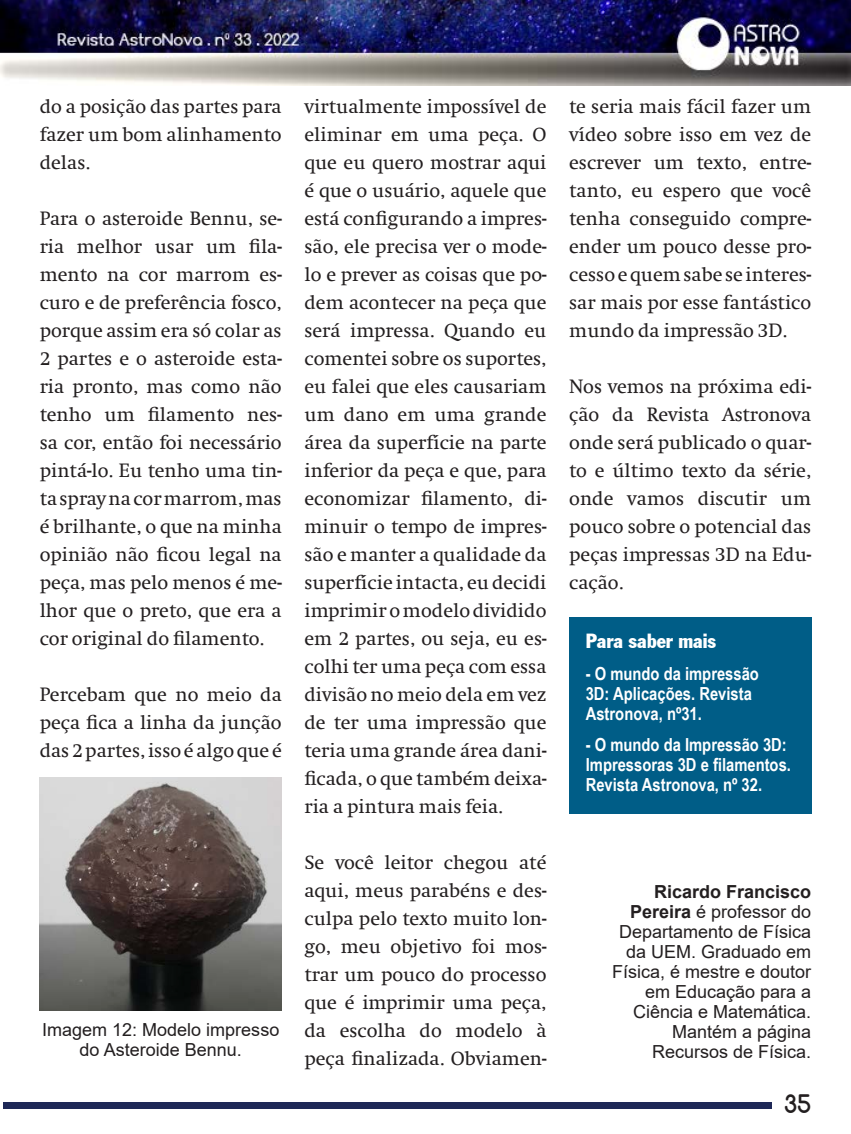
<style>
.page{position:relative;width:851px;height:1134px;background:#fff}
.page>*{position:absolute;margin:0;border:0;box-sizing:border-box;transform-origin:0 0}
.t1{font:700 24px "Comfortaa";color:#231f20}
.Corpo_de_Texto{font:20px/28px "Swift";color:#231f20;text-align:justify}
.Assinatura{font:20px "Franklin Gothic Condensed";color:#fff}
.BIO{font:18px/20px "Arial";color:#231f20;text-align:right}
.Legenda{font:700 18px/20px "Arial Narrow";color:#fff}
.Legenda-2{font:18px/20px "Arial";color:#231f20;text-align:center}
.s1{font-weight:700}
</style>
<div class="page">
<img style="left:0;top:0;width:850px;height:85px">
<div style="left:3px;top:1102px;width:768px;height:7px;background:#1e2857"></div>
<img style="left:40px;top:777px;width:242px;height:233px">
<div style="left:569px;top:617px;width:242px;height:196px;background:#005d87"></div>
<p class="Corpo_de_Texto" style="left:40px;top:93px;width:243px">do a posição das partes para fazer um bom alinhamento delas.</p>
<p class="Corpo_de_Texto" style="left:40px;top:205px;width:243px">Para o asteroide Bennu, se&shy;ria melhor usar um fila&shy;mento na cor marrom es&shy;curo e de preferência fosco, porque assim era só colar as 2 partes e o asteroide esta&shy;ria pronto, mas como não tenho um filamento nes&shy;sa cor, então foi necessário pintá-lo. Eu tenho uma tin&shy;ta spray na cor marrom, mas é brilhante, o que na minha opinião não ficou legal na peça, mas pelo menos é me&shy;lhor que o preto, que era a cor original do filamento.</p>
<p class="Corpo_de_Texto" style="left:40px;top:681px;width:243px">Percebam que no meio da peça fica a linha da junção das 2 partes, isso é algo que é</p>
<p class="Legenda-2" style="left:42px;top:1019px;width:239px">Imagem 12: Modelo impresso do Asteroide Bennu.</p>
<p class="Corpo_de_Texto" style="left:304px;top:93px;width:243px">virtualmente impossível de eliminar em uma peça. O que eu quero mostrar aqui é que o usuário, aquele que está configurando a impres&shy;são, ele precisa ver o mode&shy;lo e prever as coisas que po&shy;dem acontecer na peça que será impressa. Quando eu comentei sobre os suportes, eu falei que eles causariam um dano em uma grande área da superfície na parte inferior da peça e que, para economizar filamento, di&shy;minuir o tempo de impres&shy;são e manter a qualidade da superfície intacta, eu decidi imprimir o modelo dividido em 2 partes, ou seja, eu es&shy;colhi ter uma peça com essa divisão no meio dela em vez de ter uma impressão que teria uma grande área dani&shy;ficada, o que também deixa&shy;ria a pintura mais feia.</p>
<p class="Corpo_de_Texto" style="left:304px;top:849px;width:243px">Se você leitor chegou até aqui, meus parabéns e des&shy;culpa pelo texto muito lon&shy;go, meu objetivo foi mos&shy;trar um pouco do processo que é imprimir uma peça, da escolha do modelo à peça finalizada. Obviamen-</p>
<p class="Corpo_de_Texto" style="left:569px;top:93px;width:243px">te seria mais fácil fazer um vídeo sobre isso em vez de escrever um texto, entre&shy;tanto, eu espero que você tenha conseguido compre&shy;ender um pouco desse pro&shy;cesso e quem sabe se interes&shy;sar mais por esse fantástico mundo da impressão 3D.</p>
<p class="Corpo_de_Texto" style="left:569px;top:373px;width:243px">Nos vemos na próxima edi&shy;ção da Revista Astronova onde será publicado o quar&shy;to e último texto da série, onde vamos discutir um pouco sobre o potencial das peças impressas 3D na Edu&shy;cação.</p>
<p class="Assinatura" style="left:585px;top:629px;width:132px">Para saber mais</p>
<p class="Legenda" style="left:585px;top:662px;width:175px">- O mundo da impressão<br>3D: Aplicações. Revista<br>Astronova, nº31.</p>
<p class="Legenda" style="left:585px;top:734px;width:207px">- O mundo da Impressão 3D:<br>Impressoras 3D e filamentos.<br>Revista Astronova, nº 32.</p>
<p class="BIO" style="left:612px;top:881px;width:201px"><span class="s1">Ricardo Francisco<br>Pereira</span> é professor do<br>Departamento de Física da UEM. Graduado em<br>Física, é mestre e doutor em Educação para a<br>Ciência e Matemática.<br>Mantém a página<br>Recursos de Física.</p>
<p class="t1" style="left:784px;top:1089px;width:29px">35</p>
</div>
